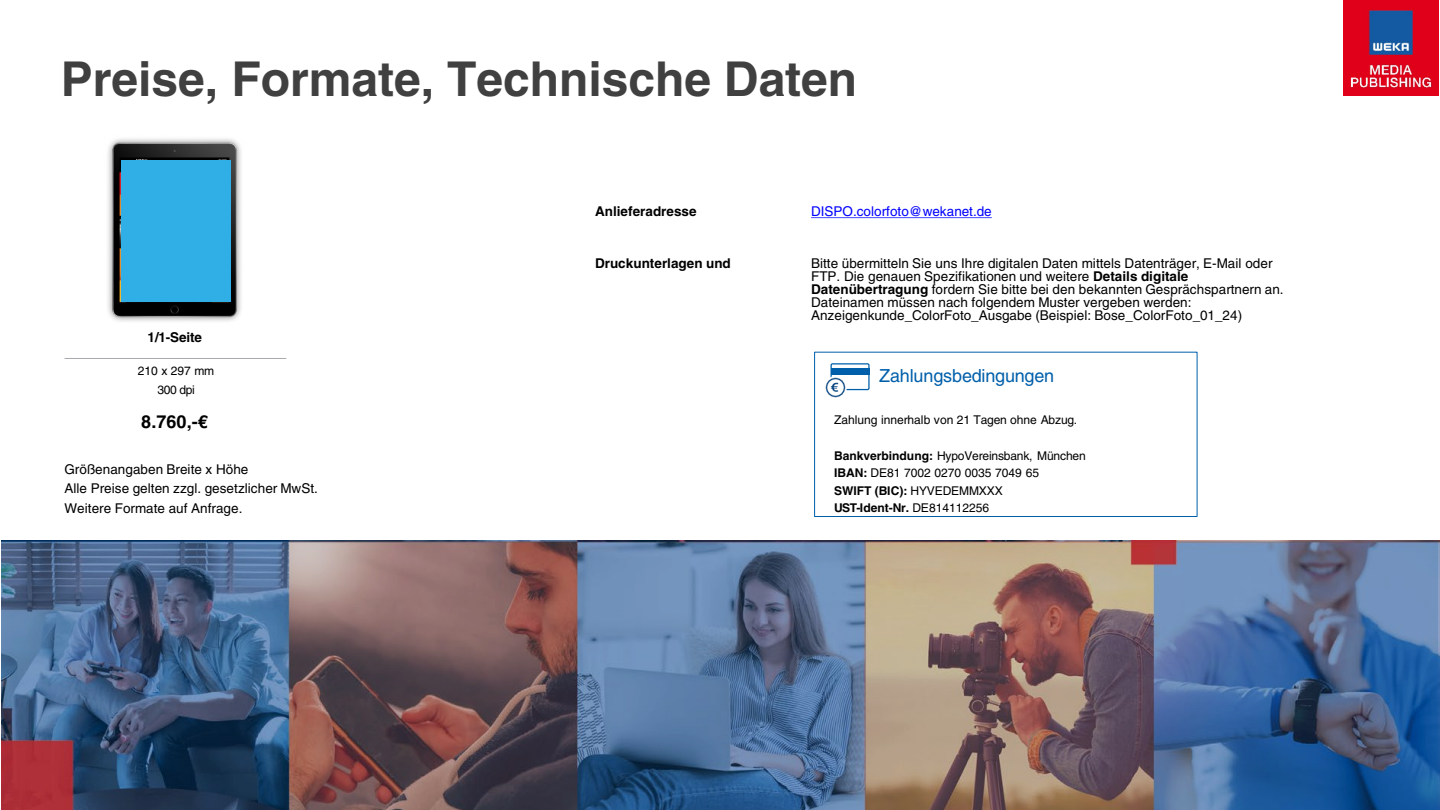
<style>
.page{position:relative;width:1440px;height:810px;background:#fff}
.page>*{position:absolute;margin:0;border:0;box-sizing:border-box;transform-origin:0 0}
.t1{font:700 48px "Helvetica LT Std";color:#404040}
.t2{font:18px "Helvetica LT Std";letter-spacing:-.01em;color:#005faa}
.t3{font:700 18px "Helvetica LT Std";color:#000}
.t4{font:13.5px/12.9px "Helvetica LT Std";letter-spacing:.005em;color:#000}
.t5{font:700 13.5px "Helvetica LT Std";color:#000}
.t6{font:13.5px "Helvetica LT Std";color:#00f}
.t7{font:12px "Helvetica LT Std";letter-spacing:-.005em;color:#000}
.t8{font:700 12px "Helvetica LT Std";color:#000}
.s1{font-weight:700}
.s2{font-weight:400}
</style>
<div class="page">
<svg style="left:811px;top:217px;width:181px;height:1px"></svg>
<img style="left:1343px;top:1px;width:95px;height:95px">
<div style="left:2px;top:540px;width:1436px;height:270px;background:#005faa;opacity:.18"></div>
<hr style="left:65px;top:358px;width:221px;height:1px;background:#a7a9ac">
<div style="left:814px;top:352px;width:383px;height:165px;border:1px solid #005faa"></div>
<svg style="left:830px;top:363px;width:40px;height:28px"></svg>
<div style="left:831px;top:368px;width:38px;height:7px;background:#005faa"></div>
<img style="left:825px;top:377px;width:21px;height:21px">
<img style="left:108px;top:139px;width:133px;height:182px">
<div style="left:121px;top:160px;width:110px;height:142px;background:#2fafe5"></div>
<h2 class="t1" style="left:61px;top:50px;width:798px">Preise, Formate, Technische Daten</h2>
<p class="t5" style="left:595px;top:203px;width:103px">Anlieferadresse</p>
<p class="t6" style="left:811px;top:204px;width:182px">DISPO.colorfoto@wekanet.de</p>
<p class="t5" style="left:148px;top:329px;width:56px">1/1-Seite</p>
<p class="t7" style="left:138px;top:364px;width:78px">210 x 297 mm</p>
<p class="t7" style="left:157px;top:383px;width:39px">300 dpi</p>
<p class="t3" style="left:141px;top:411px;width:68px">8.760,-€</p>
<p class="t4" style="left:64px;top:463px;width:185px">Größenangaben Breite x Höhe</p>
<p class="t4" style="left:64px;top:482px;width:255px">Alle Preise gelten zzgl. gesetzlicher MwSt.</p>
<p class="t4" style="left:64px;top:502px;width:180px">Weitere Formate auf Anfrage.</p>
<p class="t5" style="left:595px;top:255px;width:137px">Druckunterlagen und</p>
<p class="t4" style="left:811px;top:257px;width:474px">Bitte übermitteln Sie uns Ihre digitalen Daten mittels Datenträger, E-Mail oder FTP. Die genauen Spezifikationen und weitere <span class="s1">Details digitale Datenübertragung</span> fordern Sie bitte bei den bekannten Gesprächspartnern an.<br>Dateinamen müssen nach folgendem Muster vergeben werden:</p>
<p class="t4" style="left:811px;top:309px;width:433px">Anzeigenkunde_ColorFoto_Ausgabe (Beispiel: Bose_ColorFoto_01_24)</p>
<p class="t2" style="left:879px;top:365px;width:176px">Zahlungsbedingungen</p>
<p class="t7" style="left:834px;top:413px;width:245px">Zahlung innerhalb von 21 Tagen ohne Abzug.</p>
<p class="t7" style="left:834px;top:449px;width:253px"><span class="s1">Bankverbindung:</span> HypoVereinsbank, München</p>
<p class="t7" style="left:834px;top:466px;width:206px"><span class="s1">IBAN:</span> DE81 7002 0270 0035 7049 65</p>
<p class="t8" style="left:834px;top:483px;width:170px">SWIFT (BIC): <span class="s2">HYVEDEMMXXX</span></p>
<p class="t8" style="left:834px;top:500px;width:157px">UST-Ident-Nr. <span class="s2">DE814112256</span></p>
</div>
